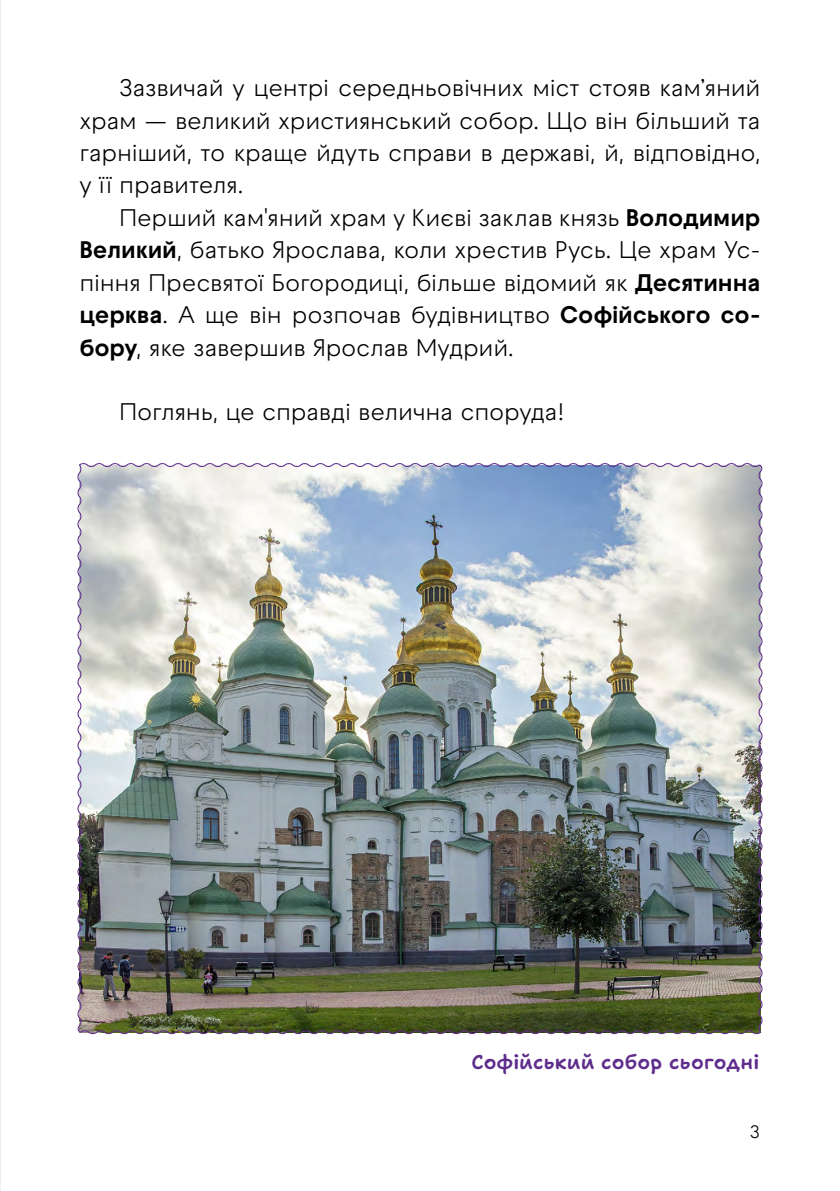
<style>
.page{position:relative;width:840px;height:1191px;background:#fff}
.page>*{position:absolute;margin:0;border:0;box-sizing:border-box;transform-origin:0 0}
.t1{font:24px/32.4px "Raptor V3 Premium";letter-spacing:-.015em;color:#000;text-align:justify}
.t2{font:600 20px "Shantell Sans";letter-spacing:.015em;color:#5f2d8c}
.t3{font:18px "Raptor V3 Premium";color:#000}
.s1{font-weight:700}
</style>
<div class="page">
<img style="left:77px;top:463px;width:686px;height:572px">
<hr style="left:0;top:0;width:1px;height:1191px;background:#000">
<p class="t1" style="left:79px;top:72px;width:682px;text-indent:40px">Зазвичай у центрі середньовічних міст стояв кам’яний храм — великий християнський собор. Що він більший та гарніший, то краще йдуть справи в державі, й, відповідно, у її правителя.</p>
<p class="t1" style="left:79px;top:201px;width:682px;text-indent:40px">Перший кам'яний храм у Києві заклав князь <span class="s1">Володимир Великий</span>, батько Ярослава, коли хрестив Русь. Це храм Ус&shy;піння Пресвятої Богородиці, більше відомий як <span class="s1">Десятинна церква</span>. А ще він розпочав будівництво <span class="s1">Софійського со&shy;бору</span>, яке завершив Ярослав Мудрий.</p>
<p class="t1" style="left:119px;top:396px;width:446px">Поглянь, це справді велична споруда!</p>
<p class="t2" style="left:471px;top:1050px;width:289px">Софійський собор сьогодні</p>
<p class="t3" style="left:749px;top:1119px;width:12px">3</p>
</div>
